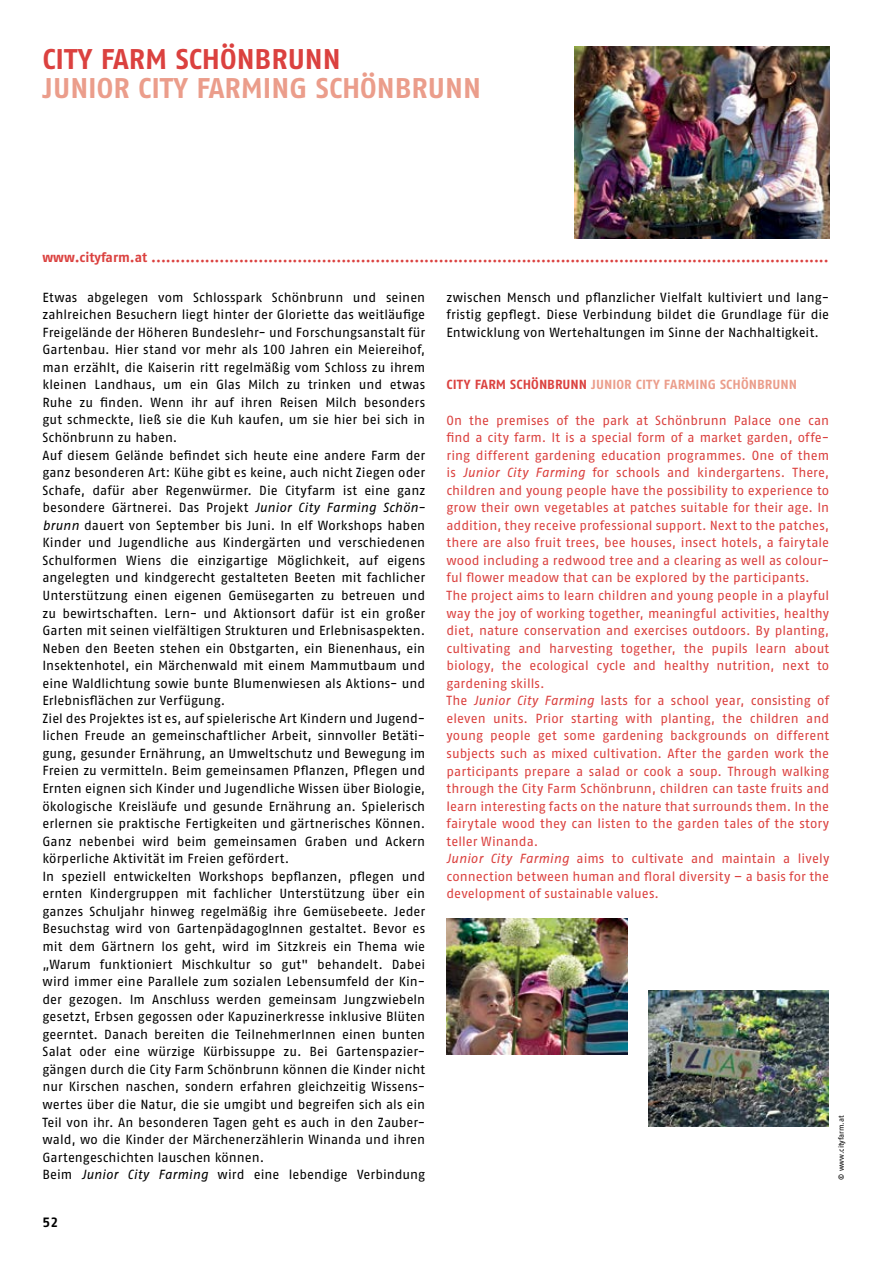
<style>
.page{position:relative;width:893px;height:1263px;background:#fff}
.page>*{position:absolute;margin:0;border:0;box-sizing:border-box;transform-origin:0 0}
.t1{font:28.5px "Fago No Bold Tf";color:#eb9d8b}
.t2{font:28.5px "Fago No Bold Tf";color:#db413f}
.t3{font:13.5px "Fago No Bold Tf";color:#db413f}
.t4{font:13.5px "Fago No Bold Tf";color:#000}
.t5{font:13.2px/17.5px "Fago No Regular Tf";color:#000}
.t6{font:13.2px/17.5px "Fago No Regular Tf";letter-spacing:.005em;color:#db413f}
.t7{font:13.2px "Fago No Bold Tf";letter-spacing:.005em;color:#eb9d8b}
.t8{font:7.5px "Fago No Regular Tf";color:#000}
.s1{font-style:italic}
.s2{color:#db413f}
</style>
<div class="page">
<img style="left:574px;top:47px;width:255px;height:191px">
<img style="left:648px;top:990px;width:181px;height:137px">
<img style="left:446px;top:918px;width:181px;height:136px">
<h1 class="t2" style="left:43px;top:43px;width:300px">CITY FARM SCHÖNBRUNN</h1>
<h1 class="t1" style="left:43px;top:71px;width:440px">JUNIOR CITY FARMING SCHÖNBRUNN</h1>
<p class="t3" style="left:43px;top:249px;width:788px">www.cityfarm.at ...........................................................................................................................................</p>
<p class="t5" style="left:43px;top:288px;width:384px">Etwas abgelegen vom Schlosspark Schönbrunn und seinen zahlreichen Besuchern liegt hinter der Gloriette das weitläufige Freigelände der Höheren Bundeslehr- und Forschungsanstalt für Gartenbau. Hier stand vor mehr als 100 Jahren ein Meiereihof, man erzählt, die Kaiserin ritt regelmäßig vom Schloss zu ihrem kleinen Landhaus, um ein Glas Milch zu trinken und etwas Ruhe zu finden. Wenn ihr auf ihren Reisen Milch besonders gut schmeckte, ließ sie die Kuh kaufen, um sie hier bei sich in Schönbrunn zu haben.<br>Auf diesem Gelände befindet sich heute eine andere Farm der ganz besonderen Art: Kühe gibt es keine, auch nicht Ziegen oder Schafe, dafür aber Regenwürmer. Die Cityfarm ist eine ganz besondere Gärtnerei. Das Projekt <span class="s1">Junior City Farming Schön&shy;brunn</span> dauert von September bis Juni. In elf Workshops haben Kinder und Jugendliche aus Kindergärten und verschiedenen Schulformen Wiens die einzigartige Möglichkeit, auf eigens angelegten und kindgerecht gestalteten Beeten mit fachlicher Unterstützung einen eigenen Gemüsegarten zu betreuen und zu bewirtschaften. Lern- und Aktionsort dafür ist ein großer Garten mit seinen vielfältigen Strukturen und Erlebnisaspekten.<br>Neben den Beeten stehen ein Obstgarten, ein Bienenhaus, ein Insektenhotel, ein Märchenwald mit einem Mammutbaum und eine Waldlichtung sowie bunte Blumenwiesen als Aktions- und Erlebnisflächen zur Verfügung.<br>Ziel des Projektes ist es, auf spielerische Art Kindern und Jugend&shy;lichen Freude an gemeinschaftlicher Arbeit, sinnvoller Betäti&shy;gung, gesunder Ernährung, an Umweltschutz und Bewegung im Freien zu vermitteln. Beim gemeinsamen Pflanzen, Pflegen und Ernten eignen sich Kinder und Jugendliche Wissen über Biologie, ökologische Kreisläufe und gesunde Ernährung an. Spielerisch erlernen sie praktische Fertigkeiten und gärtnerisches Können.<br>Ganz nebenbei wird beim gemeinsamen Graben und Ackern körperliche Aktivität im Freien gefördert.<br>In speziell entwickelten Workshops bepflanzen, pflegen und ernten Kindergruppen mit fachlicher Unterstützung über ein ganzes Schuljahr hinweg regelmäßig ihre Gemüsebeete. Jeder Besuchstag wird von GartenpädagogInnen gestaltet. Bevor es mit dem Gärtnern los geht, wird im Sitzkreis ein Thema wie „Warum funktioniert Mischkultur so gut" behandelt. Dabei wird immer eine Parallele zum sozialen Lebensumfeld der Kin&shy;der gezogen. Im Anschluss werden gemeinsam Jungzwiebeln gesetzt, Erbsen gegossen oder Kapuzinerkresse inklusive Blüten geerntet. Danach bereiten die TeilnehmerInnen einen bunten Salat oder eine würzige Kürbissuppe zu. Bei Gartenspazier&shy;gängen durch die City Farm Schönbrunn können die Kinder nicht nur Kirschen naschen, sondern erfahren gleichzeitig Wissens&shy;wertes über die Natur, die sie umgibt und begreifen sich als ein Teil von ihr. An besonderen Tagen geht es auch in den Zauber&shy;wald, wo die Kinder der Märchenerzählerin Winanda und ihren Gartengeschichten lauschen können.<br>Beim <span class="s1">Junior City Farming</span> wird eine lebendige Verbindung</p>
<p class="t5" style="left:446px;top:288px;width:384px;text-align:justify">zwischen Mensch und pflanzlicher Vielfalt kultiviert und lang&shy;fristig gepflegt. Diese Verbindung bildet die Grundlage für die Entwicklung von Wertehaltungen im Sinne der Nachhaltigkeit.</p>
<p class="t7" style="left:446px;top:377px;width:352px"><span class="s2">CITY FARM SCHÖNBRUNN</span> JUNIOR CITY FARMING SCHÖNBRUNN</p>
<p class="t6" style="left:446px;top:411px;width:384px">On the premises of the park at Schönbrunn Palace one can find a city farm. It is a special form of a market garden, offe&shy;ring different gardening education programmes. One of them is <span class="s1">Junior City Farming</span> for schools and kindergartens. There, children and young people have the possibility to experience to grow their own vegetables at patches suitable for their age. In addition, they receive professional support. Next to the patches, there are also fruit trees, bee houses, insect hotels, a fairytale wood including a redwood tree and a clearing as well as colour&shy;ful flower meadow that can be explored by the participants.<br>The project aims to learn children and young people in a playful way the joy of working together, meaningful activities, healthy diet, nature conservation and exercises outdoors. By planting, cultivating and harvesting together, the pupils learn about biology, the ecological cycle and healthy nutrition, next to gardening skills.<br>The <span class="s1">Junior City Farming</span> lasts for a school year, consisting of eleven units. Prior starting with planting, the children and young people get some gardening backgrounds on different subjects such as mixed cultivation. After the garden work the participants prepare a salad or cook a soup. Through walking through the City Farm Schönbrunn, children can taste fruits and learn interesting facts on the nature that surrounds them. In the fairytale wood they can listen to the garden tales of the story teller Winanda.<br><span class="s1">Junior City Farming</span> aims to cultivate and maintain a lively connection between human and floral diversity – a basis for the development of sustainable values.</p>
<p class="t8" style="left:837px;top:1179px;width:66px;rotate:-90deg">© www.cityfarm.at</p>
<p class="t4" style="left:43px;top:1214px;width:17px">52</p>
</div>
